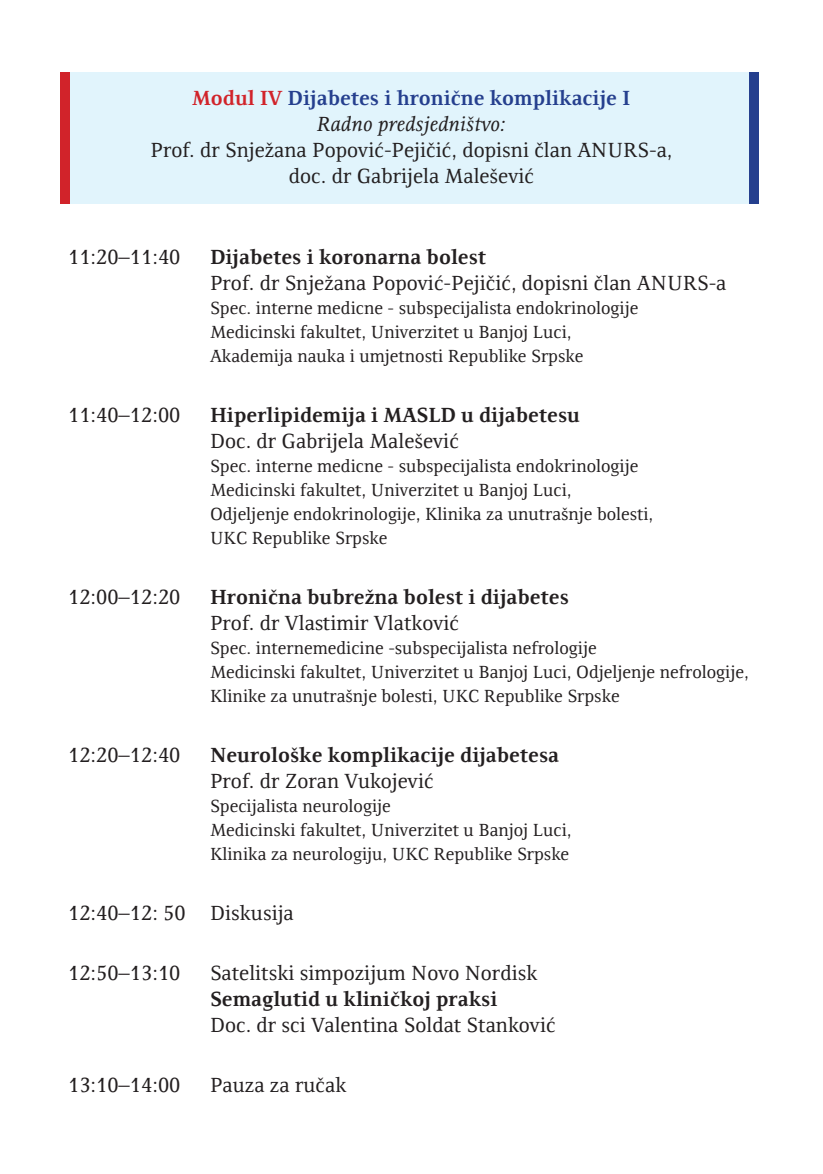
<style>
.page{position:relative;width:823px;height:1174px;background:#fff}
.page>*{position:absolute;margin:0;border:0;box-sizing:border-box;transform-origin:0 0}
.t1{font:21px/26px "Resavska BG";color:#231f20;text-align:center}
.t2{font:700 21px "Resavska BG";color:#231f20}
.t3{font:700 21px "Resavska BG";color:#253f8e}
.afilijacija{font:18px/24px "Resavska BG";color:#231f20}
.s1{color:#d1232a}
.s2{font-style:italic}
</style>
<div class="page">
<div style="left:62px;top:72px;width:692px;height:131px;background:#e1f4fc"></div>
<div style="left:61px;top:72px;width:9px;height:131px;background:#d1232a"></div>
<div style="left:748px;top:72px;width:9px;height:131px;background:#253f8e"></div>
<p class="t3" style="left:192px;top:86px;width:439px"><span class="s1">Modul IV</span> Dijabetes i hronične komplikacije I</p>
<p class="t1" style="left:150px;top:111px;width:523px"><span class="s2">Radno predsjedništvo:<br></span>Prof. dr Snježana Popović-Pejičić, dopisni član ANURS-a, doc. dr Gabrijela Malešević</p>
<p class="t1" style="left:68px;top:244px;width:114px">11:20–11:40</p>
<p class="t2" style="left:210px;top:245px;width:277px">Dijabetes i koronarna bolest</p>
<p class="t1" style="left:210px;top:270px;width:517px">Prof. dr Snježana Popović-Pejičić, dopisni član ANURS-a</p>
<p class="afilijacija" style="left:210px;top:296px;width:430px">Spec. interne medicne - subspecijalista endokrinologije</p>
<p class="afilijacija" style="left:210px;top:320px;width:375px">Medicinski fakultet, Univerzitet u Banjoj Luci,<br>Akademija nauka i umjetnosti Republike Srpske</p>
<p class="t1" style="left:68px;top:402px;width:114px">11:40–12:00</p>
<p class="t2" style="left:210px;top:403px;width:371px">Hiperlipidemija i MASLD u dijabetesu</p>
<p class="t1" style="left:210px;top:428px;width:250px">Doc. dr Gabrijela Malešević</p>
<p class="afilijacija" style="left:210px;top:454px;width:430px">Spec. interne medicne - subspecijalista endokrinologije</p>
<p class="afilijacija" style="left:210px;top:478px;width:444px">Medicinski fakultet, Univerzitet u Banjoj Luci,<br>Odjeljenje endokrinologije, Klinika za unutrašnje bolesti,<br>UKC Republike Srpske</p>
<p class="t1" style="left:68px;top:584px;width:114px">12:00–12:20</p>
<p class="t2" style="left:210px;top:585px;width:360px">Hronična bubrežna bolest i dijabetes</p>
<p class="t1" style="left:210px;top:610px;width:250px">Prof. dr Vlastimir Vlatković</p>
<p class="afilijacija" style="left:210px;top:636px;width:388px">Spec. internemedicine -subspecijalista nefrologije</p>
<p class="afilijacija" style="left:210px;top:660px;width:540px">Medicinski fakultet, Univerzitet u Banjoj Luci, Odjeljenje nefrologije,<br>Klinike za unutrašnje bolesti, UKC Republike Srpske</p>
<p class="t1" style="left:68px;top:742px;width:114px">12:20–12:40</p>
<p class="t2" style="left:210px;top:743px;width:350px">Neurološke komplikacije dijabetesa</p>
<p class="t1" style="left:210px;top:768px;width:225px">Prof. dr Zoran Vukojević</p>
<p class="afilijacija" style="left:210px;top:794px;width:182px">Specijalista neurologije</p>
<p class="afilijacija" style="left:210px;top:818px;width:363px">Medicinski fakultet, Univerzitet u Banjoj Luci,<br>Klinika za neurologiju, UKC Republike Srpske</p>
<p class="t1" style="left:68px;top:900px;width:227px">12:40–12: 50 Diskusija</p>
<p class="t1" style="left:68px;top:960px;width:114px">12:50–13:10</p>
<p class="t1" style="left:210px;top:960px;width:329px">Satelitski simpozijum Novo Nordisk</p>
<p class="t2" style="left:210px;top:987px;width:289px">Semaglutid u kliničkoj praksi</p>
<p class="t1" style="left:210px;top:1012px;width:347px">Doc. dr sci Valentina Soldat Stanković</p>
<p class="t1" style="left:68px;top:1072px;width:114px">13:10–14:00</p>
<p class="t1" style="left:210px;top:1072px;width:138px">Pauza za ručak</p>
</div>
